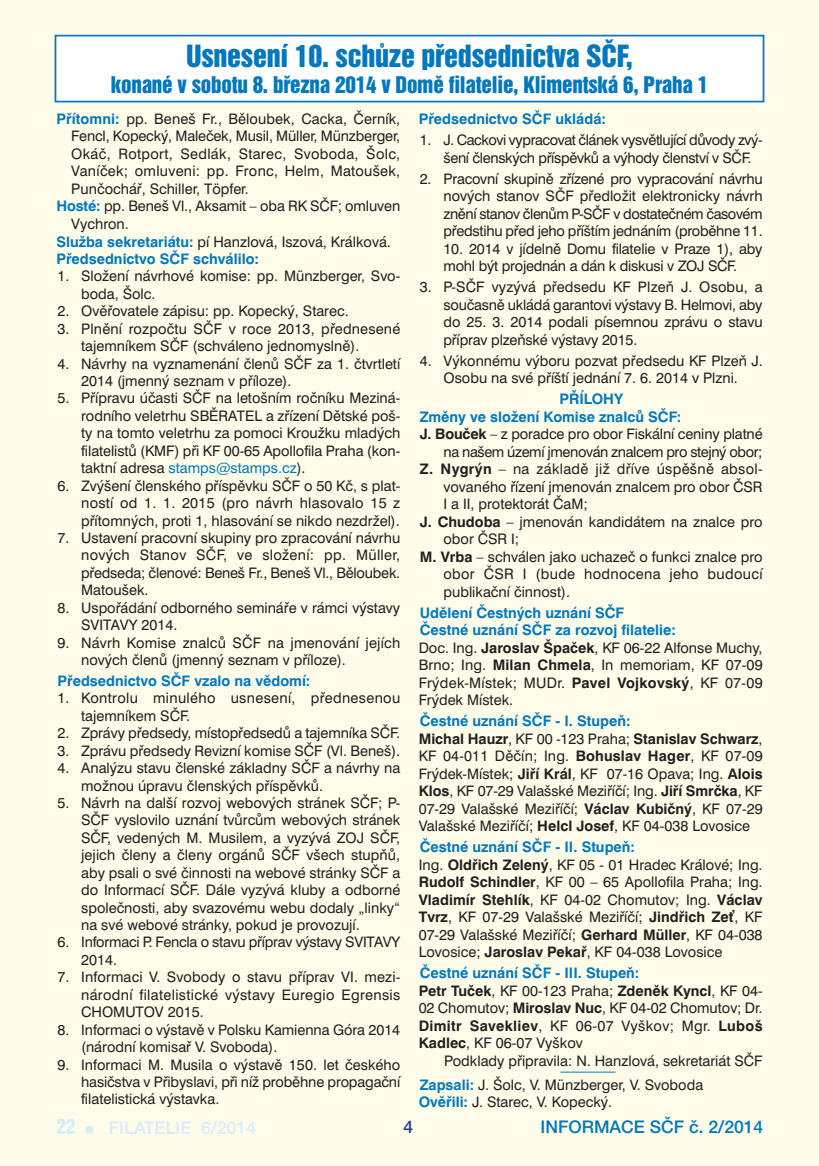
<style>
.page{position:relative;width:819px;height:1166px;background:#fffdea}
.page>*{position:absolute;margin:0;border:0;box-sizing:border-box;transform-origin:0 0}
.t1{font:28px "Switzerland Inserat";letter-spacing:-.01em;color:#0078bd}
.t2{font:21px "Switzerland Inserat";letter-spacing:-.01em;color:#0078bd}
.t3{font:17.5px "Helvetica E A";color:#0078bd}
.t4{font:17.5px "Helvetica E A";color:#d6ecf9}
.t5{font:17.5px "Helvetica E A";color:#223f99}
.t6{font:14.53px/17.5px "Swiss 721 BTCE";color:#231f20}
.t7{font:14.53px/17.5px "Swiss 721 BTCE";letter-spacing:.02em;color:#231f20}
.t8{font:700 14.53px "Swiss 721 BTCE";color:#0078bd}
.t9{font:14.53px/17.5px "Swiss 721 BTCE";letter-spacing:-.03em;color:#231f20}
.t10{font:14.53px "Swiss 721 BTCE";letter-spacing:-.025em;color:#231f20}
.s1{font-weight:700;color:#0078bd}
.s2{color:#0078bd}
.s3{font-weight:700}
.s4{font-family:"Helvetica Inserat E";font-size:19.25px}
.s5{font-size:14px}
</style>
<div class="page">
<div style="left:56px;top:36px;width:706px;height:65px;background:#fff"></div>
<div style="left:55px;top:35px;width:709px;height:67px;border:2px solid #0078bd"></div>
<hr style="left:560px;top:1072px;width:55px;height:1px;background:#0078bd">
<h1 class="t1" style="left:186px;top:41px;width:448px">Usnesení 10. schůze předsednictva SČF,</h1>
<h2 class="t2" style="left:111px;top:74px;width:599px">konané v sobotu 8. března 2014 v Domě filatelie, Klimentská 6, Praha 1</h2>
<p class="t6" style="left:56px;top:112px;width:345px"><span class="s1">Přítomni:</span> pp. Beneš Fr., Běloubek, Cacka, Černík,</p>
<p class="t6" style="left:71px;top:129px;width:330px">Fencl, Kopecký, Maleček, Musil, Müller, Münzberger,</p>
<p class="t7" style="left:71px;top:147px;width:330px">Okáč, Rotport, Sedlák, Starec, Svoboda, Šolc,</p>
<p class="t7" style="left:71px;top:164px;width:330px">Vaníček; omluveni: pp. Fronc, Helm, Matoušek,</p>
<p class="t6" style="left:71px;top:182px;width:179px">Punčochář, Schiller, Töpfer.</p>
<p class="t6" style="left:56px;top:199px;width:345px"><span class="s1">Hosté:</span> pp. Beneš Vl., Aksamit – oba RK SČF; omluven</p>
<p class="t6" style="left:71px;top:217px;width:59px">Vychron.</p>
<p class="t6" style="left:56px;top:234px;width:336px"><span class="s1">Služba sekretariátu:</span> pí Hanzlová, Iszová, Králková.</p>
<p class="t8" style="left:56px;top:254px;width:204px">Předsednictvo SČF schválilo:</p>
<p class="t6" style="left:81px;top:269px;width:320px;text-indent:-24px">1. Složení návrhové komise: pp. Münzberger, Svo&shy;boda, Šolc.</p>
<p class="t6" style="left:57px;top:304px;width:293px">2. Ověřovatele zápisu: pp. Kopecký, Starec.</p>
<p class="t6" style="left:81px;top:321px;width:320px;text-indent:-24px">3. Plnění rozpočtu SČF v roce 2013, přednesené tajemníkem SČF (schváleno jednomyslně).</p>
<p class="t6" style="left:81px;top:356px;width:320px;text-indent:-24px">4. Návrhy na vyznamenání členů SČF za 1. čtvrtletí<br>2014 (jmenný seznam v příloze).</p>
<p class="t6" style="left:81px;top:391px;width:320px;text-align:justify;text-indent:-24px">5. Přípravu účasti SČF na letošním ročníku Meziná&shy;rodního veletrhu SBĚRATEL a zřízení Dětské poš&shy;ty na tomto veletrhu za pomoci Kroužku mladých filatelistů (KMF) při KF 00-65 Apollofila Praha (kon&shy;taktní adresa <span class="s2">stamps@stamps.cz</span>).</p>
<p class="t6" style="left:81px;top:478px;width:320px;text-align:justify;text-indent:-24px">6. Zvýšení členského příspěvku SČF o 50 Kč, s plat&shy;ností od 1. 1. 2015 (pro návrh hlasovalo 15 z přítomných, proti 1, hlasování se nikdo nezdržel).</p>
<p class="t6" style="left:81px;top:530px;width:320px;text-align:justify;text-indent:-24px">7. Ustavení pracovní skupiny pro zpracování návrhu nových Stanov SČF, ve složení: pp. Müller, předseda; členové: Beneš Fr., Beneš Vl., Běloubek.<br>Matoušek.</p>
<p class="t6" style="left:81px;top:600px;width:320px;text-indent:-24px">8. Uspořádání odborného semináře v rámci výstavy<br>SVITAVY 2014.</p>
<p class="t6" style="left:81px;top:635px;width:320px;text-indent:-24px">9. Návrh Komise znalců SČF na jmenování jejích nových členů (jmenný seznam v příloze).</p>
<p class="t8" style="left:57px;top:675px;width:254px">Předsednictvo SČF vzalo na vědomí:</p>
<p class="t7" style="left:81px;top:691px;width:320px;text-indent:-24px">1. Kontrolu minulého usnesení, přednesenou tajemníkem SČF.</p>
<p class="t6" style="left:57px;top:726px;width:344px">2. Zprávy předsedy, místopředsedů a tajemníka SČF.</p>
<p class="t6" style="left:57px;top:743px;width:344px">3. Zprávu předsedy Revizní komise SČF (Vl. Beneš).</p>
<p class="t6" style="left:81px;top:761px;width:320px;text-indent:-24px">4. Analýzu stavu členské základny SČF a návrhy na možnou úpravu členských příspěvků.</p>
<p class="t6" style="left:81px;top:795px;width:320px;text-align:justify;text-indent:-24px">5. Návrh na další rozvoj webových stránek SČF; P-SČF vyslovilo uznání tvůrcům webových stránek SČF, vedených M. Musilem, a vyzývá ZOJ SČF, jejich členy a členy orgánů SČF všech stupňů, aby psali o své činnosti na webové stránky SČF a do Informací SČF. Dále vyzývá kluby a odborné společnosti, aby svazovému webu dodaly „linky“ na své webové stránky, pokud je provozují.</p>
<p class="t6" style="left:81px;top:935px;width:320px;text-indent:-24px">6. Informaci P. Fencla o stavu příprav výstavy SVITAVY<br>2014.</p>
<p class="t6" style="left:81px;top:970px;width:320px;text-align:justify;text-indent:-24px">7. Informaci V. Svobody o stavu příprav VI. mezi&shy;národní filatelistické výstavy Euregio Egrensis CHOMUTOV 2015.</p>
<p class="t6" style="left:81px;top:1022px;width:320px;text-indent:-24px">8. Informaci o výstavě v Polsku Kamienna Góra 2014 (národní komisař V. Svoboda).</p>
<p class="t6" style="left:81px;top:1057px;width:320px;text-align:justify;text-indent:-24px">9. Informaci M. Musila o výstavě 150. let českého hasičstva v Přibyslavi, při níž proběhne propagační filatelistická výstavka.</p>
<p class="t8" style="left:418px;top:114px;width:189px">Předsednictvo SČF ukládá:</p>
<p class="t9" style="left:443px;top:133px;width:320px;text-indent:-24px">1. J. Cackovi vypracovat článek vysvětlující důvody zvý&shy;šení členských příspěvků a výhody členství v SČF.</p>
<p class="t6" style="left:443px;top:171px;width:320px;text-align:justify;text-indent:-24px">2. Pracovní skupině zřízené pro vypracování návrhu nových stanov SČF předložit elektronicky návrh znění stanov členům P-SČF v dostatečném časovém předstihu před jeho příštím jednáním (proběhne 11.</p>
<p class="t6" style="left:443px;top:241px;width:320px">10. 2014 v jídelně Domu filatelie v Praze 1), aby mohl být projednán a dán k diskusi v ZOJ SČF.</p>
<p class="t6" style="left:443px;top:280px;width:320px;text-align:justify;text-indent:-24px">3. P-SČF vyzývá předsedu KF Plzeň J. Osobu, a současně ukládá garantovi výstavy B. Helmovi, aby do 25. 3. 2014 podali písemnou zprávu o stavu příprav plzeňské výstavy 2015.</p>
<p class="t6" style="left:420px;top:353px;width:344px;text-align:center">4. Výkonnému výboru pozvat předsedu KF Plzeň J.<br>Osobu na své příští jednání 7. 6. 2014 v Plzni.</p>
<p class="t8" style="left:559px;top:394px;width:65px">PŘÍLOHY</p>
<p class="t8" style="left:420px;top:411px;width:263px">Změny ve složení Komise znalců SČF:</p>
<p class="t6" style="left:420px;top:427px;width:344px"><span class="s3">J. Bouček</span> – z poradce pro obor Fiskální ceniny platné</p>
<p class="t10" style="left:443px;top:446px;width:320px">na našem území jmenován znalcem pro stejný obor;</p>
<p class="t7" style="left:420px;top:462px;width:344px"><span class="s3">Z. Nygrýn</span> – na základě již dříve úspěšně absol-</p>
<p class="t6" style="left:443px;top:479px;width:320px">vovaného řízení jmenován znalcem pro obor ČSR</p>
<p class="t6" style="left:443px;top:497px;width:146px">I a II, protektorát ČaM;</p>
<p class="t6" style="left:420px;top:514px;width:344px"><span class="s3">J. Chudoba</span> – jmenován kandidátem na znalce pro</p>
<p class="t6" style="left:443px;top:532px;width:77px">obor ČSR I;</p>
<p class="t6" style="left:420px;top:549px;width:344px"><span class="s3">M. Vrba</span> – schválen jako uchazeč o funkci znalce pro</p>
<p class="t7" style="left:443px;top:567px;width:320px">obor ČSR I (bude hodnocena jeho budoucí</p>
<p class="t6" style="left:443px;top:584px;width:128px">publikační činnost).</p>
<p class="t6" style="left:418px;top:605px;width:345px"><span class="s1">Udělení Čestných uznání SČF<br>Čestné uznání SČF za rozvoj filatelie:<br></span>Doc. Ing. <span class="s3">Jaroslav Špaček</span>, KF 06-22 Alfonse Muchy, Brno; Ing. <span class="s3">Milan Chmela</span>, In memoriam, KF 07-09<br>Frýdek-Místek; MUDr. <span class="s3">Pavel Vojkovský</span>, KF 07-09<br>Frýdek Místek.</p>
<p class="t6" style="left:418px;top:714px;width:345px"><span class="s1">Čestné uznání SČF - I. Stupeň:<br></span><span class="s3">Michal Hauzr</span>, KF 00 -123 Praha; <span class="s3">Stanislav Schwarz</span>, KF 04-011 Děčín; Ing. <span class="s3">Bohuslav Hager</span>, KF 07-09<br>Frýdek-Místek; <span class="s3">Jiří Král</span>, KF 07-16 Opava; Ing. <span class="s3">Alois Klos</span>, KF 07-29 Valašské Meziříčí; Ing. <span class="s3">Jiří Smrčka</span>, KF 07-29 Valašské Meziříčí; <span class="s3">Václav Kubičný</span>, KF 07-29<br>Valašské Meziříčí; <span class="s3">Helcl Josef</span>, KF 04-038 Lovosice</p>
<p class="t6" style="left:418px;top:840px;width:345px"><span class="s1">Čestné uznání SČF - II. Stupeň:<br></span>Ing. <span class="s3">Oldřich Zelený</span>, KF 05 - 01 Hradec Králové; Ing.<br><span class="s3">Rudolf Schindler</span>, KF 00 – 65 Apollofila Praha; Ing.<br><span class="s3">Vladimír Stehlík</span>, KF 04-02 Chomutov; Ing. <span class="s3">Václav Tvrz</span>, KF 07-29 Valašské Meziříčí; <span class="s3">Jindřich Zeť</span>, KF 07-29 Valašské Meziříčí; <span class="s3">Gerhard Müller</span>, KF 04-038<br>Lovosice; <span class="s3">Jaroslav Pekař</span>, KF 04-038 Lovosice</p>
<p class="t6" style="left:418px;top:966px;width:345px"><span class="s1">Čestné uznání SČF - III. Stupeň:<br></span><span class="s3">Petr Tuček</span>, KF 00-123 Praha; <span class="s3">Zdeněk Kyncl</span>, KF 04- 02 Chomutov; <span class="s3">Miroslav Nuc</span>, KF 04-02 Chomutov; Dr.<br><span class="s3">Dimitr Savekliev</span>, KF 06-07 Vyškov; Mgr. <span class="s3">Luboš Kadlec</span>, KF 06-07 Vyškov</p>
<p class="t6" style="left:420px;top:1050px;width:344px;line-height:24px;text-indent:24px">Podklady připravila: N. Hanzlová, sekretariát SČF<br><span class="s1">Zapsali:</span> J. Šolc, V. Münzberger, V. Svoboda</p>
<p class="t6" style="left:418px;top:1095px;width:195px"><span class="s1">Ověřili:</span> J. Starec, V. Kopecký.</p>
<p class="t4" style="left:56px;top:1117px;width:201px"><span class="s4">22</span> <span class="s5">π</span> FILATELIE 6/2014</p>
<p class="t5" style="left:403px;top:1117px;width:11px">4</p>
<p class="t3" style="left:540px;top:1117px;width:224px">INFORMACE S»F Ë. 2/2014</p>
</div>
